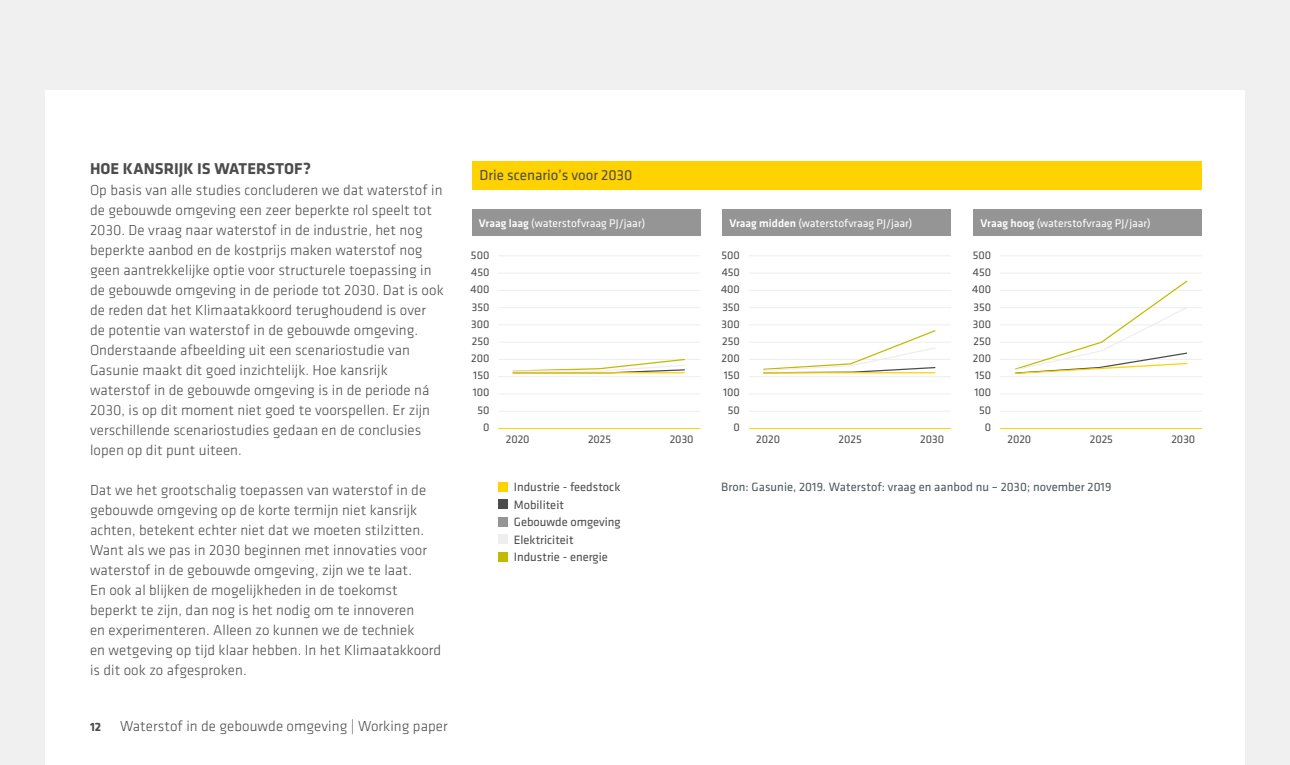
<style>
.page{position:relative;width:1290px;height:765px;background:#f0f0f0}
.page>*{position:absolute;margin:0;border:0;box-sizing:border-box;transform-origin:0 0}
.t1{font:700 16.25px "Klavika";letter-spacing:.005em;color:#4c4c4c}
.t2{font:300 15px/20px "Klavika";letter-spacing:.005em;color:#4c4c4c}
.t3{font:15px "Klavika";color:#4c4c4c}
.t4{font:12.5px/17.5px "Klavika";color:#4c4c4c}
.t5{font:12.5px "Klavika";letter-spacing:.005em;color:#4b585c}
.t6{font:700 12.5px "Klavika";color:#4c4c4c}
.t7{font:11.56px/17.1px "Klavika";color:#4c4c4c;text-align:right}
.t8{font:11.56px "Klavika";color:#fff}
.s1{font-weight:500}
</style>
<div class="page">
<div style="left:45px;top:90px;width:1200px;height:675px;background:#fff"></div>
<hr style="left:498px;top:428px;width:202px;height:1px;background:#ffd200">
<hr style="left:498px;top:411px;width:202px;height:1px;background:#eee">
<hr style="left:498px;top:394px;width:202px;height:1px;background:#eee">
<hr style="left:498px;top:377px;width:202px;height:1px;background:#eee">
<hr style="left:498px;top:359px;width:202px;height:1px;background:#eee">
<hr style="left:498px;top:342px;width:202px;height:1px;background:#eee">
<hr style="left:498px;top:325px;width:202px;height:1px;background:#eee">
<hr style="left:498px;top:307px;width:202px;height:1px;background:#eee">
<hr style="left:498px;top:290px;width:202px;height:1px;background:#eee">
<hr style="left:498px;top:273px;width:202px;height:1px;background:#eee">
<hr style="left:498px;top:256px;width:202px;height:1px;background:#eee">
<svg style="left:512px;top:358px;width:173px;height:16px"></svg>
<hr style="left:749px;top:428px;width:202px;height:1px;background:#ffd200">
<hr style="left:749px;top:411px;width:202px;height:1px;background:#eee">
<hr style="left:749px;top:394px;width:202px;height:1px;background:#eee">
<hr style="left:749px;top:377px;width:202px;height:1px;background:#eee">
<hr style="left:749px;top:359px;width:202px;height:1px;background:#eee">
<hr style="left:749px;top:342px;width:202px;height:1px;background:#eee">
<hr style="left:749px;top:325px;width:202px;height:1px;background:#eee">
<hr style="left:749px;top:307px;width:202px;height:1px;background:#eee">
<hr style="left:749px;top:290px;width:202px;height:1px;background:#eee">
<hr style="left:749px;top:273px;width:202px;height:1px;background:#eee">
<hr style="left:749px;top:256px;width:202px;height:1px;background:#eee">
<svg style="left:763px;top:330px;width:173px;height:44px"></svg>
<hr style="left:1000px;top:428px;width:202px;height:1px;background:#ffd200">
<hr style="left:1000px;top:411px;width:202px;height:1px;background:#eee">
<hr style="left:1000px;top:394px;width:202px;height:1px;background:#eee">
<hr style="left:1000px;top:377px;width:202px;height:1px;background:#eee">
<hr style="left:1000px;top:359px;width:202px;height:1px;background:#eee">
<hr style="left:1000px;top:342px;width:202px;height:1px;background:#eee">
<hr style="left:1000px;top:325px;width:202px;height:1px;background:#eee">
<hr style="left:1000px;top:307px;width:202px;height:1px;background:#eee">
<hr style="left:1000px;top:290px;width:202px;height:1px;background:#eee">
<hr style="left:1000px;top:273px;width:202px;height:1px;background:#eee">
<hr style="left:1000px;top:256px;width:202px;height:1px;background:#eee">
<svg style="left:1013px;top:280px;width:176px;height:94px"></svg>
<div style="left:498px;top:534px;width:10px;height:10px;background:#eee"></div>
<div style="left:498px;top:552px;width:10px;height:9px;background:#c3ba00"></div>
<div style="left:498px;top:517px;width:10px;height:9px;background:#959595"></div>
<div style="left:498px;top:499px;width:10px;height:10px;background:#4c4c4c"></div>
<div style="left:498px;top:482px;width:10px;height:9px;background:#ffd200"></div>
<div style="left:472px;top:209px;width:228px;height:27px;background:#959595"></div>
<div style="left:722px;top:209px;width:229px;height:27px;background:#959595"></div>
<div style="left:973px;top:209px;width:229px;height:27px;background:#959595"></div>
<div style="left:472px;top:161px;width:730px;height:28px;background:#ffd200"></div>
<p class="t1" style="left:90px;top:160px;width:223px">HOE KANSRIJK IS WATERSTOF?</p>
<p class="t2" style="left:90px;top:180px;width:355px">Op basis van alle studies concluderen we dat waterstof in de gebouwde omgeving een zeer beperkte rol speelt tot 2030. De vraag naar waterstof in de industrie, het nog beperkte aanbod en de kostprijs maken waterstof nog geen aantrekkelijke optie voor structurele toepassing in de gebouwde omgeving in de periode tot 2030. Dat is ook de reden dat het Klimaatakkoord terughoudend is over de potentie van waterstof in de gebouwde omgeving.<br>Onderstaande afbeelding uit een scenariostudie van Gasunie maakt dit goed inzichtelijk. Hoe kansrijk waterstof in de gebouwde omgeving is in de periode ná 2030, is op dit moment niet goed te voorspellen. Er zijn verschillende scenariostudies gedaan en de conclusies lopen op dit punt uiteen.</p>
<p class="t2" style="left:90px;top:480px;width:353px">Dat we het grootschalig toepassen van waterstof in de gebouwde omgeving op de korte termijn niet kansrijk achten, betekent echter niet dat we moeten stilzitten.<br>Want als we pas in 2030 beginnen met innovaties voor waterstof in de gebouwde omgeving, zijn we te laat.<br>En ook al blijken de mogelijkheden in de toekomst beperkt te zijn, dan nog is het nodig om te innoveren<br>en experimenteren. Alleen zo kunnen we de techniek<br>en wetgeving op tijd klaar hebben. In het Klimaatakkoord is dit ook zo afgesproken.</p>
<p class="t6" style="left:90px;top:720px;width:13px">12</p>
<p class="t2" style="left:120px;top:717px;width:329px">Waterstof in de gebouwde omgeving | Working paper</p>
<p class="t3" style="left:480px;top:166px;width:154px">Drie scenario’s voor 2030</p>
<p class="t8" style="left:479px;top:217px;width:168px"><span class="s1">Vraag laag</span> (waterstofvraag PJ/jaar)</p>
<p class="t7" style="left:471px;top:247px;width:20px">500<br>450<br>400<br>350<br>300<br>250<br>200<br>150<br>100<br>50<br>0</p>
<p class="t7" style="left:506px;top:431px;width:25px">2020</p>
<p class="t7" style="left:588px;top:431px;width:25px">2025</p>
<p class="t7" style="left:670px;top:431px;width:25px">2030</p>
<p class="t4" style="left:514px;top:478px;width:108px">Industrie - feedstock</p>
<p class="t4" style="left:514px;top:496px;width:52px">Mobiliteit</p>
<p class="t4" style="left:514px;top:513px;width:108px">Gebouwde omgeving</p>
<p class="t4" style="left:514px;top:531px;width:95px">Elektriciteit<br>Industrie - energie</p>
<p class="t8" style="left:729px;top:217px;width:185px"><span class="s1">Vraag midden</span> (waterstofvraag PJ/jaar)</p>
<p class="t8" style="left:981px;top:217px;width:172px"><span class="s1">Vraag hoog</span> (waterstofvraag PJ/jaar)</p>
<p class="t7" style="left:721px;top:247px;width:20px">500<br>450<br>400<br>350<br>300<br>250<br>200<br>150<br>100<br>50<br>0</p>
<p class="t7" style="left:972px;top:247px;width:20px">500<br>450<br>400<br>350<br>300<br>250<br>200<br>150<br>100<br>50<br>0</p>
<p class="t7" style="left:756px;top:431px;width:25px">2020</p>
<p class="t7" style="left:839px;top:431px;width:25px">2025</p>
<p class="t7" style="left:920px;top:431px;width:25px">2030</p>
<p class="t7" style="left:1007px;top:431px;width:25px">2020</p>
<p class="t7" style="left:1090px;top:431px;width:25px">2025</p>
<p class="t7" style="left:1171px;top:431px;width:25px">2030</p>
<p class="t5" style="left:721px;top:480px;width:392px">Bron: Gasunie, 2019. Waterstof: vraag en aanbod nu – 2030; november 2019</p>
</div>
